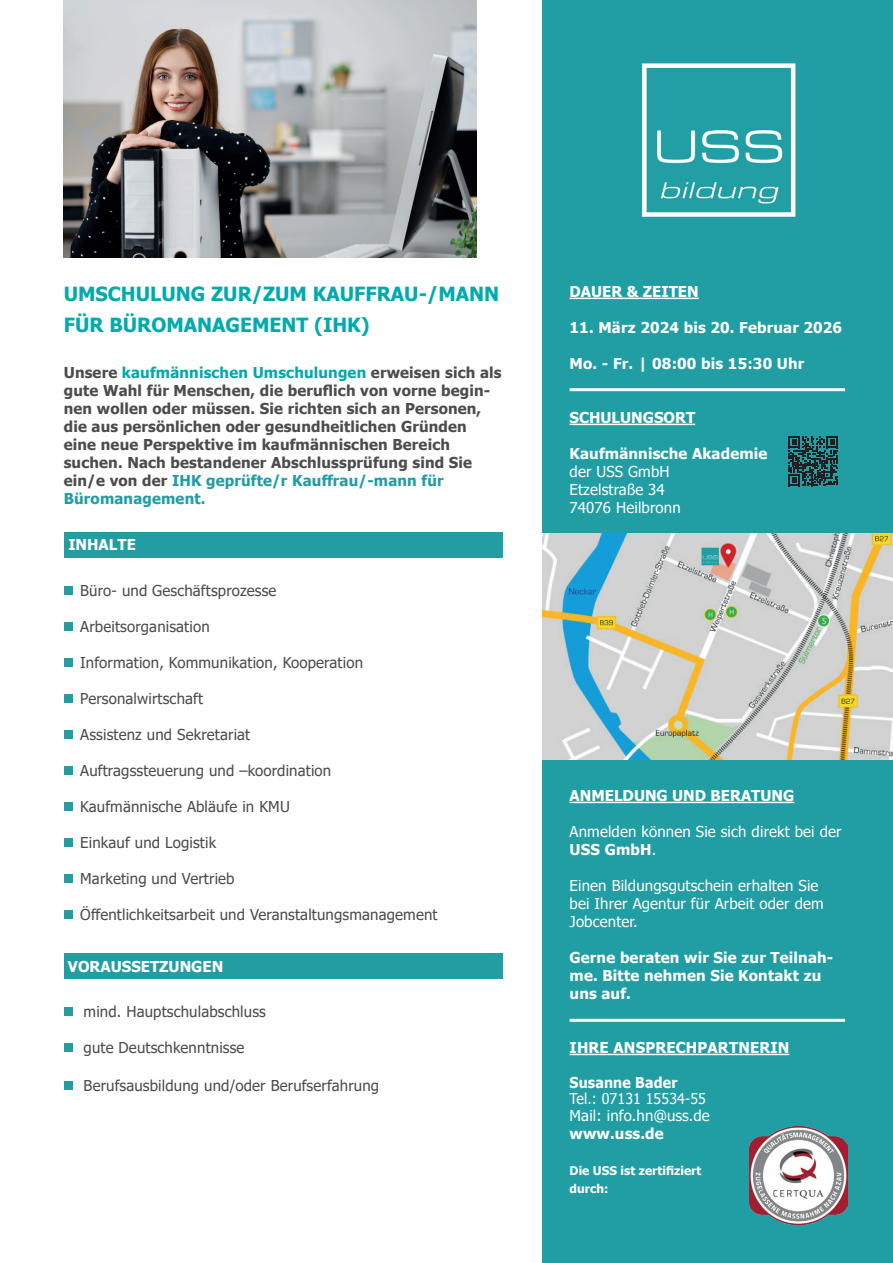
<style>
.page{position:relative;width:893px;height:1263px;background:#fff}
.page>*{position:absolute;margin:0;border:0;box-sizing:border-box;transform-origin:0 0}
.t1{font:700 19.5px/31.5px "Tahoma";color:#00aaad}
.t2{font:15px "Tahoma";letter-spacing:.01em;color:#4b4c4d}
.t3{font:700 15px/18px "Tahoma";letter-spacing:.01em;color:#4b4c4d}
.t4{font:700 15px/18px "Tahoma";letter-spacing:.01em;color:#fff}
.t5{font:15px/18px "Tahoma";letter-spacing:.01em;color:#fff}
.t6{font:15px/16.5px "Tahoma";letter-spacing:.01em;color:#fff;scale:.94 1}
.t7{font:700 15px "Tahoma";letter-spacing:.01em;color:#fff;scale:.94 1}
.t8{font:700 12px/18px "Tahoma";color:#fff}
.s1{color:#00aaad}
.s2{color:#209ea4}
.s3{font-weight:700}
</style>
<div class="page">
<div style="left:543px;top:0;width:350px;height:1263px;background:#209ea4"></div>
<img style="left:64px;top:0;width:412px;height:257px">
<img style="left:657px;top:130px;width:126px;height:74px">
<div style="left:642px;top:63px;width:153px;height:154px;border:4px solid #fff"></div>
<div style="left:570px;top:388px;width:275px;height:3px;border:2px solid #fff"></div>
<img style="left:749px;top:1127px;width:99px;height:98px">
<hr style="left:570px;top:298px;width:129px;height:1px;background:#fff">
<hr style="left:570px;top:424px;width:125px;height:1px;background:#fff">
<hr style="left:570px;top:802px;width:224px;height:1px;background:#fff">
<hr style="left:570px;top:1054px;width:219px;height:1px;background:#fff">
<div style="left:64px;top:532px;width:439px;height:25px;background:#229ea3"></div>
<div style="left:64px;top:586px;width:8px;height:8px;background:#229ea3"></div>
<div style="left:64px;top:622px;width:8px;height:8px;background:#229ea3"></div>
<div style="left:64px;top:658px;width:8px;height:8px;background:#229ea3"></div>
<div style="left:64px;top:694px;width:8px;height:8px;background:#229ea3"></div>
<div style="left:64px;top:730px;width:8px;height:8px;background:#229ea3"></div>
<div style="left:64px;top:766px;width:8px;height:8px;background:#229ea3"></div>
<div style="left:64px;top:802px;width:8px;height:8px;background:#229ea3"></div>
<div style="left:64px;top:838px;width:8px;height:8px;background:#229ea3"></div>
<div style="left:64px;top:874px;width:8px;height:8px;background:#229ea3"></div>
<div style="left:64px;top:910px;width:8px;height:8px;background:#229ea3"></div>
<div style="left:64px;top:953px;width:438px;height:25px;background:#229ea3"></div>
<div style="left:64px;top:1007px;width:9px;height:9px;background:#229ea3"></div>
<div style="left:64px;top:1043px;width:9px;height:9px;background:#229ea3"></div>
<div style="left:64px;top:1081px;width:9px;height:8px;background:#229ea3"></div>
<img style="left:543px;top:534px;width:350px;height:226px">
<div style="left:570px;top:1019px;width:275px;height:3px;border:2px solid #fff"></div>
<svg style="left:788px;top:436px;width:50px;height:50px"></svg>
<h1 class="t1" style="left:64px;top:279px;width:437px">UMSCHULUNG ZUR/ZUM KAUFFRAU-/MANN<br>FÜR BÜROMANAGEMENT (IHK)</h1>
<p class="t4" style="left:570px;top:283px;width:131px">DAUER &amp; ZEITEN</p>
<p class="t4" style="left:570px;top:319px;width:274px">11. März 2024 bis 20. Februar 2026</p>
<p class="t4" style="left:570px;top:355px;width:236px">Mo. - Fr. | 08:00 bis 15:30 Uhr</p>
<p class="t3" style="left:64px;top:364px;width:439px">Unsere <span class="s1">kaufmännischen Umschulungen</span> erweisen sich als gute Wahl für Menschen, die beruflich von vorne begin&shy;nen wollen oder müssen. Sie richten sich an Personen, die aus persönlichen oder gesundheitlichen Gründen eine neue Perspektive im kaufmännischen Bereich suchen. Nach bestandener Abschlussprüfung sind Sie ein/e von der <span class="s2">IHK geprüfte/r Kauffrau/-mann für Büromanagement.</span></p>
<p class="t4" style="left:570px;top:409px;width:127px">SCHULUNGSORT</p>
<p class="t4" style="left:570px;top:445px;width:199px">Kaufmännische Akademie</p>
<p class="t5" style="left:570px;top:464px;width:113px">der USS GmbH<br>Etzelstraße 34<br>74076 Heilbronn</p>
<p class="t4" style="left:68px;top:536px;width:69px">INHALTE</p>
<p class="t2" style="left:80px;top:580px;width:198px">Büro- und Geschäftsprozesse</p>
<p class="t2" style="left:80px;top:616px;width:131px">Arbeitsorganisation</p>
<p class="t2" style="left:80px;top:652px;width:284px">Information, Kommunikation, Kooperation</p>
<p class="t2" style="left:80px;top:688px;width:124px">Personalwirtschaft</p>
<p class="t2" style="left:80px;top:724px;width:172px">Assistenz und Sekretariat</p>
<p class="t2" style="left:80px;top:760px;width:252px">Auftragssteuerung und –koordination</p>
<p class="t2" style="left:80px;top:796px;width:211px">Kaufmännische Abläufe in KMU</p>
<p class="t2" style="left:80px;top:832px;width:137px">Einkauf und Logistik</p>
<p class="t2" style="left:80px;top:868px;width:156px">Marketing und Vertrieb</p>
<p class="t2" style="left:80px;top:904px;width:359px">Öffentlichkeitsarbeit und Veranstaltungsmanagement</p>
<p class="t4" style="left:68px;top:958px;width:157px">VORAUSSETZUNGEN</p>
<p class="t2" style="left:84px;top:1002px;width:184px">mind. Hauptschulabschluss</p>
<p class="t2" style="left:84px;top:1038px;width:162px">gute Deutschkenntnisse</p>
<p class="t2" style="left:84px;top:1075px;width:297px">Berufsausbildung und/oder Berufserfahrung</p>
<p class="t4" style="left:570px;top:787px;width:226px">ANMELDUNG UND BERATUNG</p>
<p class="t5" style="left:570px;top:824px;width:273px">Anmelden können Sie sich direkt bei der<br><span class="s3">USS GmbH</span>.</p>
<p class="t5" style="left:570px;top:878px;width:256px">Einen Bildungsgutschein erhalten Sie bei Ihrer Agentur für Arbeit oder dem<br>Jobcenter.</p>
<p class="t4" style="left:570px;top:949px;width:265px">Gerne beraten wir Sie zur Teilnah&shy;me. Bitte nehmen Sie Kontakt zu uns auf.</p>
<p class="t4" style="left:570px;top:1039px;width:221px">IHRE ANSPRECHPARTNERIN</p>
<p class="t7" style="left:570px;top:1072px;width:116px">Susanne Bader</p>
<p class="t6" style="left:570px;top:1091px;width:151px">Tel.: 07131 15534-55<br>Mail: info.hn@uss.de</p>
<p class="t4" style="left:570px;top:1125px;width:96px">www.uss.de</p>
<p class="t8" style="left:570px;top:1162px;width:133px">Die USS ist zertifiziert durch:</p>
</div>
